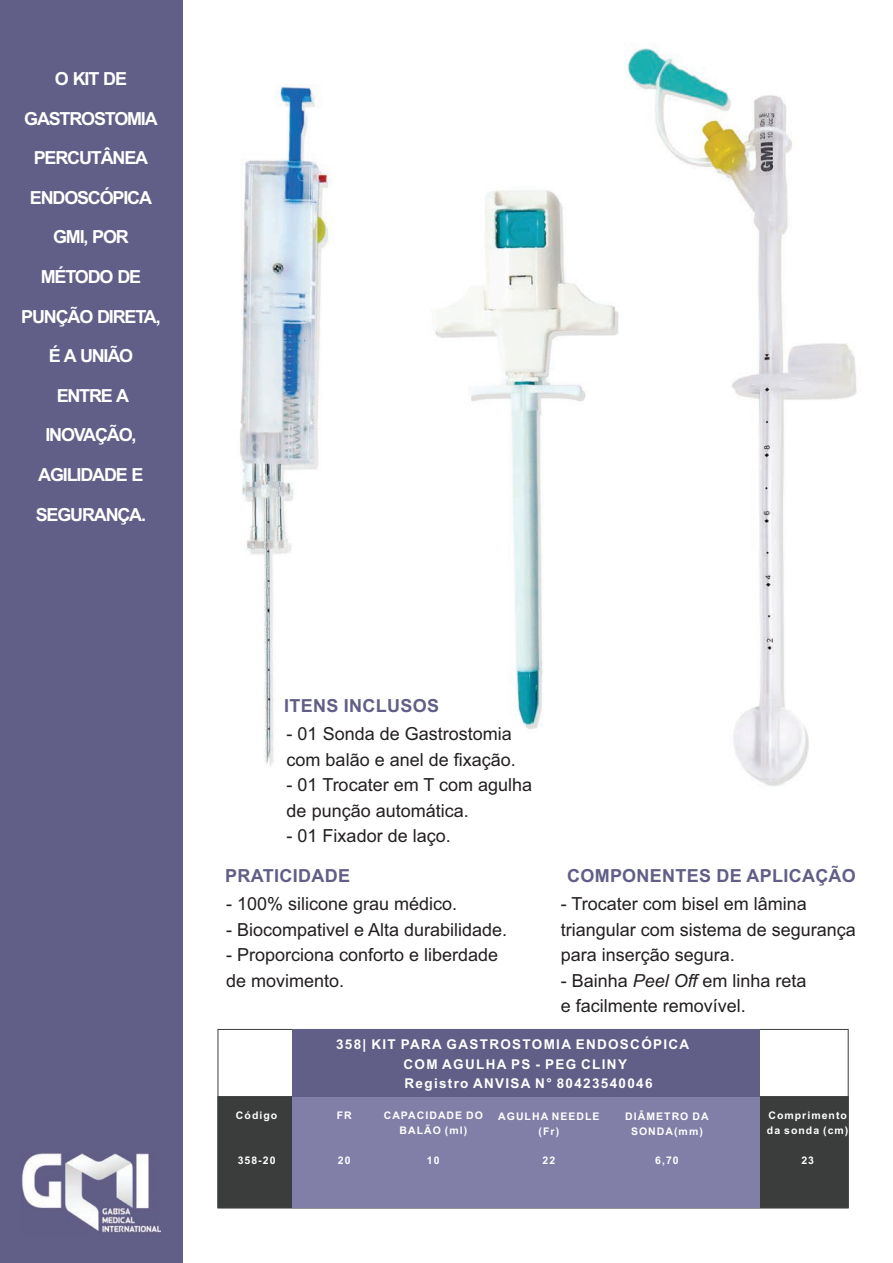
<style>
.page{position:relative;width:893px;height:1263px;background:#fff}
.page>*{position:absolute;margin:0;border:0;box-sizing:border-box;transform-origin:0 0}
.t1{font:18px/25.5px "Arial";color:#231f20}
.t2{font:700 18px/39.6px "Arial";letter-spacing:-.065em;color:#fff}
.t3{font:700 18px "Arial";letter-spacing:.015em;color:#615e87}
.t4{font:700 13.5px/20px "Arial";letter-spacing:.1em;color:#fff;text-align:center}
.t5{font:700 10.5px/14.9px "Arial";letter-spacing:.1em;color:#fff;text-align:center}
.s1{font-style:italic}
</style>
<div class="page">
<img style="left:625px;top:47px;width:232px;height:740px">
<img style="left:240px;top:85px;width:92px;height:681px">
<img style="left:434px;top:163px;width:196px;height:580px">
<div style="left:0;top:0;width:182px;height:1263px;background:#615e87"></div>
<img style="left:22px;top:1153px;width:139px;height:80px">
<div style="left:218px;top:1096px;width:631px;height:112px;background:#3b3c3c;border:1px solid #3b3c3c"></div>
<div style="left:292px;top:1096px;width:468px;height:112px;background:#817ea8"></div>
<div style="left:292px;top:1029px;width:468px;height:67px;background:#615e87"></div>
<p class="t2" style="left:55px;top:60px;width:74px">O KIT DE</p>
<p class="t2" style="left:24px;top:100px;width:135px">GASTROSTOMIA</p>
<p class="t2" style="left:30px;top:140px;width:124px">PERCUTÂNEA<br>ENDOSCÓPICA</p>
<p class="t2" style="left:53px;top:219px;width:77px">GMI, POR</p>
<p class="t2" style="left:41px;top:258px;width:102px">MÉTODO DE</p>
<p class="t2" style="left:21px;top:298px;width:141px">PUNÇÃO DIRETA,</p>
<p class="t2" style="left:49px;top:338px;width:86px;text-align:center">É A UNIÃO<br>ENTRE A</p>
<p class="t2" style="left:45px;top:417px;width:93px">INOVAÇÃO,</p>
<p class="t2" style="left:38px;top:456px;width:107px">AGILIDADE E</p>
<p class="t2" style="left:36px;top:496px;width:112px">SEGURANÇA.</p>
<p class="t3" style="left:284px;top:699px;width:156px">ITENS INCLUSOS</p>
<p class="t1" style="left:287px;top:723px;width:231px">- 01 Sonda de Gastrostomia com balão e anel de fixação.</p>
<p class="t1" style="left:287px;top:774px;width:247px">- 01 Trocater em T com agulha de punção automática.</p>
<p class="t1" style="left:287px;top:825px;width:166px">- 01 Fixador de laço.</p>
<p class="t3" style="left:225px;top:869px;width:126px">PRATICIDADE</p>
<p class="t1" style="left:226px;top:893px;width:233px">- 100% silicone grau médico.</p>
<p class="t1" style="left:226px;top:918px;width:283px">- Biocompativel e Alta durabilidade.</p>
<p class="t1" style="left:226px;top:944px;width:274px">- Proporciona conforto e liberdade de movimento.</p>
<p class="t3" style="left:567px;top:869px;width:290px">COMPONENTES DE APLICAÇÃO</p>
<p class="t1" style="left:561px;top:893px;width:297px">- Trocater com bisel em lâmina triangular com sistema de segurança para inserção segura.</p>
<p class="t1" style="left:561px;top:969px;width:247px">- Bainha <span class="s1">Peel Off</span> em linha reta e facilmente removível.</p>
<p class="t4" style="left:336px;top:1035px;width:355px">358| KIT PARA GASTROSTOMIA ENDOSCÓPICA<br>COM AGULHA PS - PEG CLINY</p>
<p class="t5" style="left:236px;top:1109px;width:43px">Código</p>
<p class="t5" style="left:238px;top:1154px;width:39px">358-20</p>
<p class="t5" style="left:337px;top:1109px;width:17px">FR</p>
<p class="t5" style="left:338px;top:1154px;width:14px">20</p>
<p class="t4" style="left:405px;top:1074px;width:249px">Registro ANVISA N° 80423540046</p>
<p class="t5" style="left:384px;top:1109px;width:101px">CAPACIDADE DO<br>BALÃO (ml)</p>
<p class="t5" style="left:427px;top:1154px;width:14px">10</p>
<p class="t5" style="left:498px;top:1110px;width:103px">AGULHA NEEDLE (Fr)</p>
<p class="t5" style="left:542px;top:1154px;width:14px">22</p>
<p class="t5" style="left:625px;top:1110px;width:85px">DIÂMETRO DA<br>SONDA(mm)</p>
<p class="t5" style="left:655px;top:1154px;width:25px">6,70</p>
<p class="t5" style="left:767px;top:1109px;width:83px;text-align:left">Comprimento da sonda (cm)</p>
<p class="t5" style="left:801px;top:1154px;width:14px">23</p>
</div>
